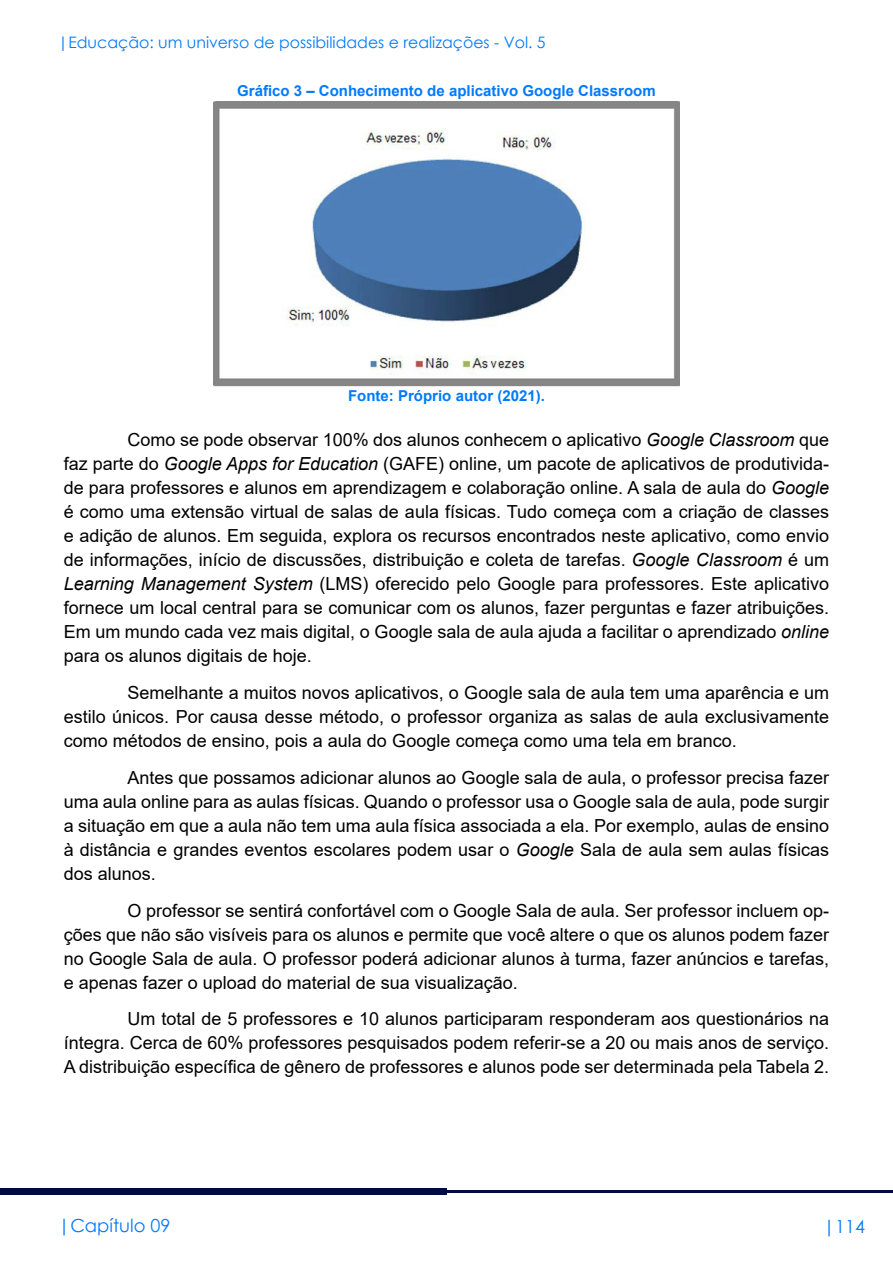
<style>
.page{position:relative;width:893px;height:1263px;background:#fff}
.page>*{position:absolute;margin:0;border:0;box-sizing:border-box;transform-origin:0 0}
.t1{font:18px/24px "Arial";color:#000;text-align:justify}
.t2{font:18px "Century Gothic";color:#017afe}
.t3{font:15.75px "Century Gothic";color:#017afe}
.t4{font:700 15px "Arial";color:#017afe}
.s1{font-style:italic}
</style>
<div class="page">
<div style="left:0;top:1188px;width:446px;height:7px;background:#000b42"></div>
<hr style="left:446px;top:1191px;width:447px;height:2px;background:#000b42">
<img style="left:214px;top:101px;width:465px;height:286px">
<p class="t3" style="left:58px;top:31px;width:489px">|Educação: um universo de possibilidades e realizações - Vol. 5</p>
<p class="t4" style="left:237px;top:80px;width:420px">Gráfico 3 – Conhecimento de aplicativo Google Classroom</p>
<p class="t4" style="left:348px;top:385px;width:198px">Fonte: Próprio autor (2021).</p>
<p class="t1" style="left:64px;top:428px;width:767px;text-indent:64px">Como se pode observar 100% dos alunos conhecem o aplicativo <span class="s1">Google Classroom</span> que faz parte do <span class="s1">Google Apps for Education</span> (GAFE) online, um pacote de aplicativos de produtivida&shy;de para professores e alunos em aprendizagem e colaboração online. A sala de aula do <span class="s1">Google </span>é como uma extensão virtual de salas de aula físicas. Tudo começa com a criação de classes e adição de alunos. Em seguida, explora os recursos encontrados neste aplicativo, como envio de informações, início de discussões, distribuição e coleta de tarefas. <span class="s1">Google Classroom</span> é um <span class="s1">Learning Management System</span> (LMS) oferecido pelo Google para professores. Este aplicativo fornece um local central para se comunicar com os alunos, fazer perguntas e fazer atribuições.<br>Em um mundo cada vez mais digital, o Google sala de aula ajuda a facilitar o aprendizado <span class="s1">online </span>para os alunos digitais de hoje.</p>
<p class="t1" style="left:64px;top:681px;width:767px;text-indent:64px">Semelhante a muitos novos aplicativos, o Google sala de aula tem uma aparência e um estilo únicos. Por causa desse método, o professor organiza as salas de aula exclusivamente como métodos de ensino, pois a aula do Google começa como uma tela em branco.</p>
<p class="t1" style="left:64px;top:765px;width:767px;text-indent:64px">Antes que possamos adicionar alunos ao Google sala de aula, o professor precisa fazer uma aula online para as aulas físicas. Quando o professor usa o Google sala de aula, pode surgir a situação em que a aula não tem uma aula física associada a ela. Por exemplo, aulas de ensino à distância e grandes eventos escolares podem usar o <span class="s1">Google</span> Sala de aula sem aulas físicas dos alunos.</p>
<p class="t1" style="left:64px;top:898px;width:767px;text-indent:64px">O professor se sentirá confortável com o Google Sala de aula. Ser professor incluem op&shy;ções que não são visíveis para os alunos e permite que você altere o que os alunos podem fazer no Google Sala de aula. O professor poderá adicionar alunos à turma, fazer anúncios e tarefas, e apenas fazer o upload do material de sua visualização.</p>
<p class="t1" style="left:64px;top:1007px;width:767px;text-indent:64px">Um total de 5 professores e 10 alunos participaram responderam aos questionários na íntegra. Cerca de 60% professores pesquisados podem referir-se a 20 ou mais anos de serviço.<br>A distribuição específica de gênero de professores e alunos pode ser determinada pela Tabela 2.</p>
<p class="t2" style="left:58px;top:1213px;width:114px">|Capítulo 09</p>
<p class="t2" style="left:823px;top:1214px;width:44px">|114</p>
</div>
